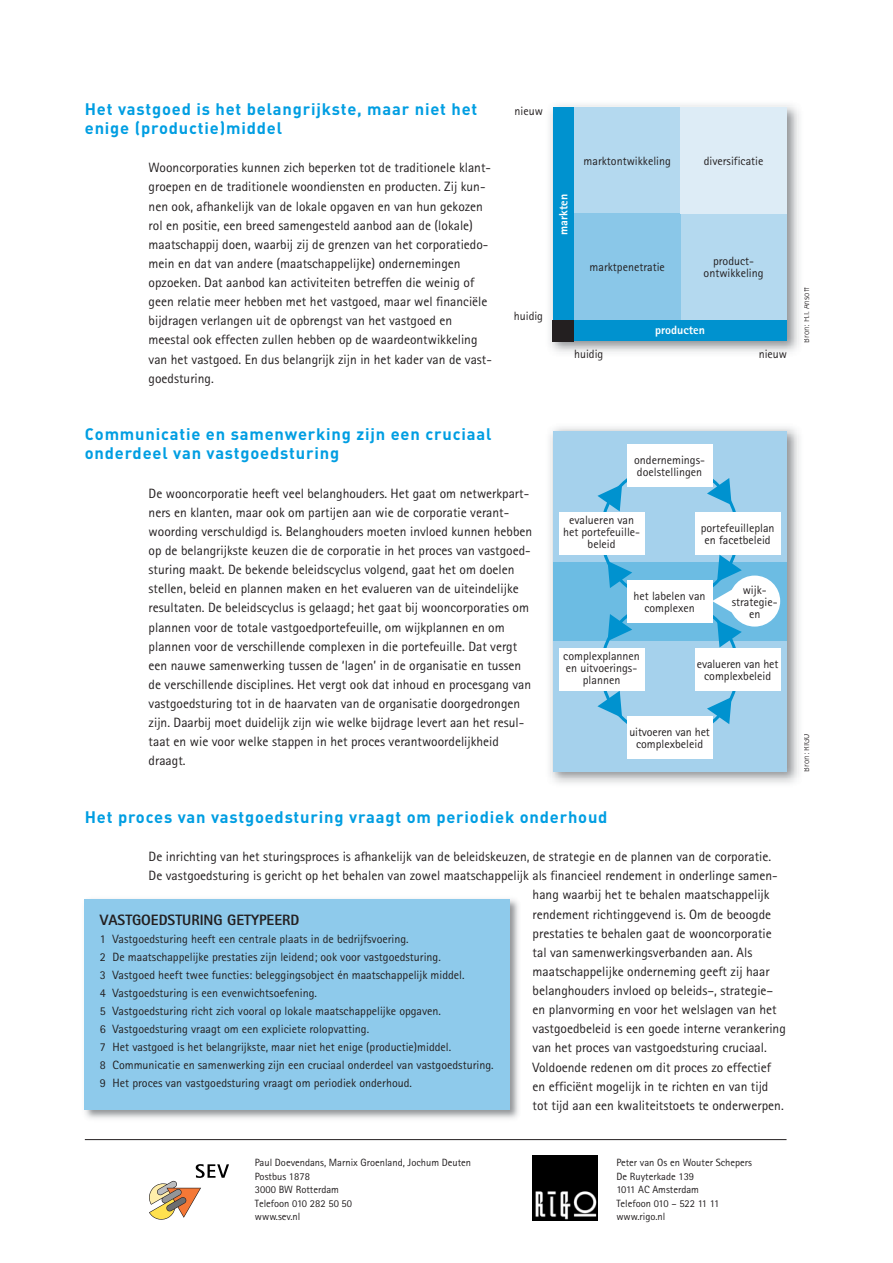
<style>
.page{position:relative;width:893px;height:1263px;background:#fff}
.page>*{position:absolute;margin:0;border:0;box-sizing:border-box;transform-origin:0 0}
.t1{font:700 16.5px/19.2px "DIN";letter-spacing:.05em;color:#009ee2}
.t2{font:800 15px "Rotis Sans Serif";color:#231f20}
.t3{font:13.5px/19.2px "Rotis Sans Serif";color:#231f20}
.t4{font:12px/12px "Rotis Sans Serif";color:#231f20;text-align:center}
.t5{font:800 12px "Rotis Sans Serif";color:#fff}
.t6{font:10.5px/13.5px "Rotis Sans Serif";color:#231f20}
.t7{font:300 9px "Rotis Sans Serif";color:#231f20}
</style>
<div class="page">
<img style="left:550px;top:105px;width:249px;height:247px">
<div style="left:553px;top:107px;width:234px;height:234px;background:#0092cf"></div>
<div style="left:574px;top:107px;width:106px;height:107px;background:#b4d9ef"></div>
<div style="left:680px;top:214px;width:107px;height:106px;background:#b4d9ef"></div>
<div style="left:574px;top:214px;width:106px;height:106px;background:#8ac7e8"></div>
<div style="left:680px;top:107px;width:107px;height:107px;background:#ddecf6"></div>
<div style="left:553px;top:320px;width:21px;height:21px;background:#231f20"></div>
<img style="left:550px;top:427px;width:249px;height:356px">
<div style="left:553px;top:431px;width:233px;height:340px;background:#a5d1ec"></div>
<div style="left:553px;top:562px;width:233px;height:78px;background:#6cbce3"></div>
<div style="left:627px;top:444px;width:85px;height:42px;background:#fff"></div>
<div style="left:627px;top:716px;width:85px;height:42px;background:#fff"></div>
<div style="left:559px;top:648px;width:85px;height:42px;background:#fff"></div>
<div style="left:559px;top:512px;width:85px;height:42px;background:#fff"></div>
<div style="left:695px;top:648px;width:85px;height:42px;background:#fff"></div>
<div style="left:695px;top:512px;width:85px;height:42px;background:#fff"></div>
<svg style="left:597px;top:464px;width:145px;height:275px"></svg>
<div style="left:729px;top:576px;width:51px;height:51px;background:#fff;border-radius:50%"></div>
<img style="left:84px;top:899px;width:435px;height:220px">
<div style="left:85px;top:899px;width:425px;height:211px;background:#8ecaeb"></div>
<img style="left:533px;top:1155px;width:65px;height:65px">
<svg style="left:149px;top:1164px;width:80px;height:56px"></svg>
<hr style="left:85px;top:1139px;width:701px;height:1px;background:#231f20">
<p class="t1" style="left:85px;top:101px;width:394px">Het vastgoed is het belangrijkste, maar niet het enige (productie)middel</p>
<p class="t3" style="left:149px;top:159px;width:345px">Wooncorporaties kunnen zich beperken tot de traditionele klant&shy;groepen en de traditionele woondiensten en producten. Zij kun&shy;nen ook, afhankelijk van de lokale opgaven en van hun gekozen rol en positie, een breed samengesteld aanbod aan de (lokale) maatschappij doen, waarbij zij de grenzen van het corporatiedo&shy;mein en dat van andere (maatschappelijke) ondernemingen opzoeken. Dat aanbod kan activiteiten betreffen die weinig of geen relatie meer hebben met het vastgoed, maar wel financiële bijdragen verlangen uit de opbrengst van het vastgoed en meestal ook effecten zullen hebben op de waardeontwikkeling van het vastgoed. En dus belangrijk zijn in het kader van de vast&shy;goedsturing.</p>
<p class="t4" style="left:515px;top:106px;width:30px">nieuw</p>
<p class="t4" style="left:514px;top:311px;width:31px">huidig</p>
<p class="t5" style="left:559px;top:235px;width:43px;rotate:-90deg">markten</p>
<p class="t4" style="left:583px;top:156px;width:89px">marktontwikkeling</p>
<p class="t4" style="left:704px;top:156px;width:61px">diversificatie</p>
<p class="t4" style="left:590px;top:262px;width:77px">marktpenetratie</p>
<p class="t4" style="left:703px;top:256px;width:61px">product&shy;ontwikkeling</p>
<p class="t5" style="left:655px;top:326px;width:52px">producten</p>
<p class="t4" style="left:574px;top:349px;width:31px">huidig</p>
<p class="t4" style="left:759px;top:349px;width:30px">nieuw</p>
<p class="t7" style="left:803px;top:343px;width:58px;rotate:-90deg">Bron: H.I. Ansoff</p>
<p class="t1" style="left:85px;top:426px;width:408px">Communicatie en samenwerking zijn een cruciaal onderdeel van vastgoedsturing</p>
<p class="t3" style="left:149px;top:485px;width:385px">De wooncorporatie heeft veel belanghouders. Het gaat om netwerkpart&shy;ners en klanten, maar ook om partijen aan wie de corporatie verant&shy;woording verschuldigd is. Belanghouders moeten invloed kunnen hebben op de belangrijkste keuzen die de corporatie in het proces van vastgoed&shy;sturing maakt. De bekende beleidscyclus volgend, gaat het om doelen stellen, beleid en plannen maken en het evalueren van de uiteindelijke resultaten. De beleidscyclus is gelaagd; het gaat bij wooncorporaties om plannen voor de totale vastgoedportefeuille, om wijkplannen en om plannen voor de ver schil lende complexen in die portefeuille. Dat vergt een nauwe samenwerking tussen de ‘lagen’ in de organisatie en tussen de verschillende disciplines. Het vergt ook dat inhoud en procesgang van vastgoedsturing tot in de haarvaten van de organisatie doorgedrongen zijn. Daarbij moet duidelijk zijn wie welke bijdrage levert aan het resul&shy;taat en wie voor welke stappen in het proces verantwoordelijkheid draagt.</p>
<p class="t4" style="left:634px;top:455px;width:72px;text-align:left">ondernemings&shy;doelstellingen</p>
<p class="t4" style="left:563px;top:515px;width:79px">evalueren van het portefeuille&shy;beleid</p>
<p class="t4" style="left:701px;top:523px;width:75px">portefeuilleplan en facetbeleid</p>
<p class="t4" style="left:634px;top:591px;width:73px">het labelen van complexen</p>
<p class="t4" style="left:732px;top:585px;width:47px">wijk&shy;strategie&shy;en</p>
<p class="t4" style="left:563px;top:651px;width:78px">complexplannen en uitvoerings&shy;plannen</p>
<p class="t4" style="left:697px;top:659px;width:83px">evalueren van het complexbeleid</p>
<p class="t4" style="left:629px;top:727px;width:82px">uitvoeren van het complexbeleid</p>
<p class="t1" style="left:85px;top:809px;width:524px">Het proces van vastgoedsturing vraagt om periodiek onderhoud</p>
<p class="t3" style="left:149px;top:848px;width:624px">De inrichting van het sturingsproces is afhankelijk van de beleidskeuzen, de strategie en de plannen van de corporatie.</p>
<p class="t3" style="left:149px;top:867px;width:630px">De vastgoedsturing is gericht op het behalen van zowel maatschappelijk als financieel rendement in onderlinge samen-</p>
<p class="t3" style="left:533px;top:887px;width:238px">hang waarbij het te behalen maatschappelijk</p>
<p class="t3" style="left:533px;top:906px;width:240px">rendement richtinggevend is. Om de beoogde</p>
<p class="t3" style="left:533px;top:925px;width:241px">prestaties te behalen gaat de wooncorporatie</p>
<p class="t3" style="left:533px;top:944px;width:221px">tal van samenwerkings verbanden aan. Als</p>
<p class="t3" style="left:533px;top:963px;width:238px">maatschappelijke onderneming geeft zij haar</p>
<p class="t3" style="left:533px;top:982px;width:242px">belanghouders invloed op beleids–, strategie–</p>
<p class="t3" style="left:533px;top:1001px;width:246px">en planvorming en voor het welslagen van het</p>
<p class="t3" style="left:533px;top:1021px;width:255px">vastgoedbeleid is een goede interne verankering</p>
<p class="t3" style="left:533px;top:1040px;width:236px">van het proces van vastgoedsturing cruciaal.</p>
<p class="t3" style="left:533px;top:1059px;width:240px">Voldoende redenen om dit proces zo effectief</p>
<p class="t3" style="left:533px;top:1078px;width:237px">en efficiënt mogelijk in te richten en van tijd</p>
<p class="t3" style="left:533px;top:1097px;width:253px">tot tijd aan een kwaliteitstoets te onderwerpen.</p>
<p class="t2" style="left:100px;top:914px;width:201px">VASTGOEDSTURING GETYPEERD</p>
<p class="t4" style="left:100px;top:931px;width:395px;line-height:18px;text-align:left">1 Vastgoedsturing heeft een centrale plaats in de bedrijfsvoering.<br>2 De maatschappelijke prestaties zijn leidend; ook voor vastgoedsturing.<br>3 Vastgoed heeft twee functies: beleggingsobject én maatschappelijk middel.<br>4 Vastgoedsturing is een evenwichtsoefening.<br>5 Vastgoedsturing richt zich vooral op lokale maatschappelijke opgaven.<br>6 Vastgoedsturing vraagt om een expliciete rolopvatting.<br>7 Het vastgoed is het belangrijkste, maar niet het enige (productie)middel.<br>8 Communicatie en samenwerking zijn een cruciaal onderdeel van vastgoedsturing.<br>9 Het proces van vastgoedsturing vraagt om periodiek onderhoud.</p>
<p class="t7" style="left:803px;top:772px;width:40px;rotate:-90deg">Bron: RIGO</p>
<p class="t6" style="left:255px;top:1157px;width:218px">Paul Doevendans, Marnix Groenland, Jochum Deuten<br>Postbus 1878<br>3000 BW Rotterdam<br>Telefoon 010 282 50 50<br>www.sev.nl</p>
<p class="t6" style="left:616px;top:1157px;width:137px">Peter van Os en Wouter Schepers<br>De Ruyterkade 139<br>1011 AC Amsterdam<br>Telefoon 010 – 522 11 11 www.rigo.nl</p>
</div>
